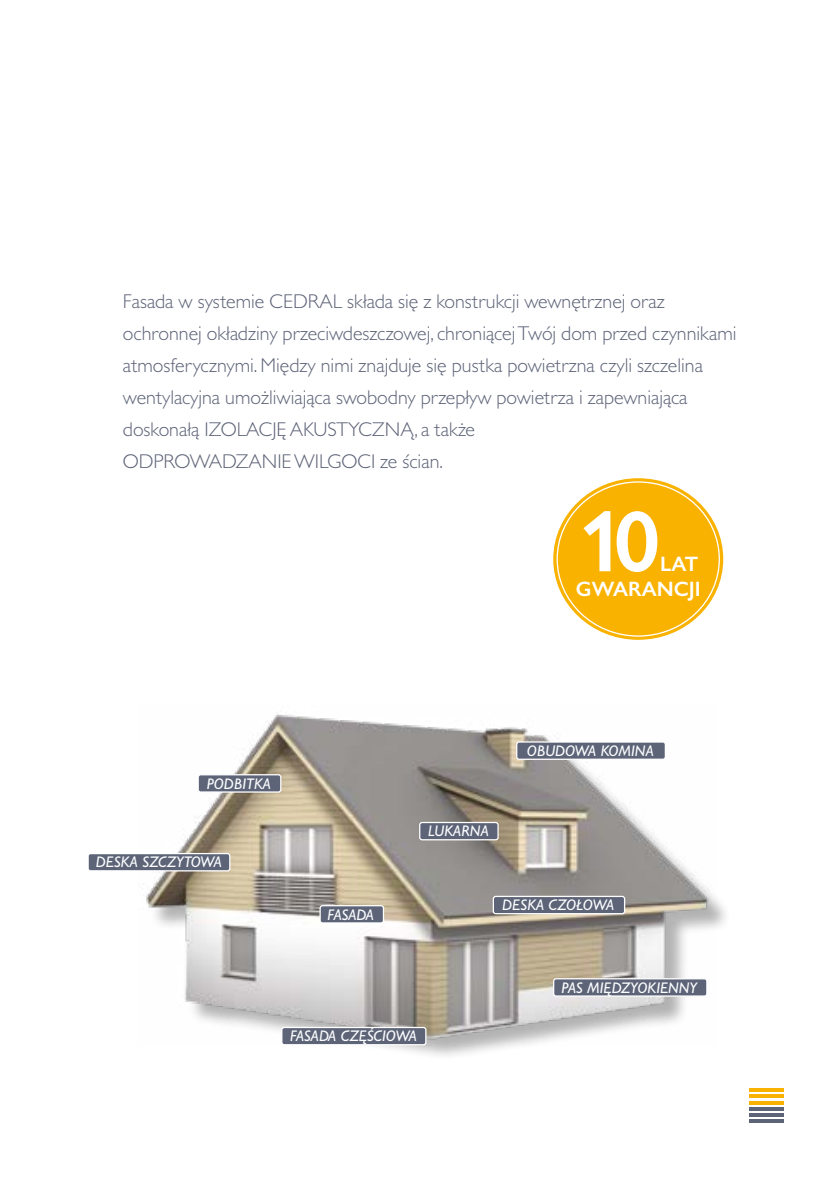
<style>
.page{position:relative;width:840px;height:1191px;background:#fff}
.page>*{position:absolute;margin:0;border:0;box-sizing:border-box;transform-origin:0 0}
.t1{font:600 87px "Gill Sans Nova";color:#fff}
.t2{font:600 20.8px/25px "Gill Sans Nova";color:#fff;text-align:right}
.t3{font:300 20px/32px "Gill Sans MT Pro";color:#5e6478}
.t4{font:italic 500 15.4px "Gill Sans MT Pro";letter-spacing:.005em;color:#fcfeff}
</style>
<div class="page">
<hr style="left:748px;top:1088px;width:34px;height:4px;background:#fab200">
<hr style="left:748px;top:1094px;width:34px;height:4px;background:#fab200">
<svg style="left:749px;top:1101px;width:33px;height:3px"></svg>
<hr style="left:748px;top:1107px;width:34px;height:3px;background:#5e6478">
<hr style="left:748px;top:1113px;width:34px;height:3px;background:#5e6478">
<hr style="left:748px;top:1119px;width:34px;height:4px;background:#5e6478">
<svg style="left:553px;top:478px;width:169px;height:162px;background:#fbc43f"></svg>
<div style="left:557px;top:482px;width:161px;height:154px;background:#fab200;border-radius:50%"></div>
<div style="left:149px;top:718px;width:582px;height:343px;background:#000;opacity:.3"></div>
<img style="left:146px;top:714px;width:570px;height:331px">
<div style="left:198px;top:774px;width:82px;height:18px;background:#5e6478;border-radius:2px"></div>
<div style="left:197px;top:774px;width:84px;height:18px;border:1px solid #fff;border-radius:2px"></div>
<div style="left:320px;top:905px;width:63px;height:18px;background:#5e6478;border-radius:2px"></div>
<div style="left:319px;top:905px;width:65px;height:18px;border:1px solid #fff;border-radius:2px"></div>
<div style="left:88px;top:853px;width:142px;height:18px;background:#5e6478;border-radius:2px"></div>
<div style="left:87px;top:853px;width:143px;height:18px;border:1px solid #fff;border-radius:2px"></div>
<div style="left:282px;top:1027px;width:143px;height:17px;background:#5e6478;border-radius:2px"></div>
<div style="left:281px;top:1026px;width:145px;height:19px;border:1px solid #fff;border-radius:2px"></div>
<div style="left:553px;top:978px;width:153px;height:18px;background:#5e6478;border-radius:2px"></div>
<div style="left:552px;top:978px;width:155px;height:18px;border:1px solid #fff;border-radius:2px"></div>
<div style="left:493px;top:896px;width:131px;height:17px;background:#5e6478;border-radius:2px"></div>
<div style="left:492px;top:895px;width:133px;height:19px;border:1px solid #fff;border-radius:2px"></div>
<div style="left:419px;top:822px;width:79px;height:17px;background:#5e6478;border-radius:2px"></div>
<div style="left:419px;top:822px;width:79px;height:18px;border:1px solid #fff;border-radius:2px"></div>
<div style="left:516px;top:742px;width:149px;height:17px;background:#5e6478;border-radius:2px"></div>
<div style="left:516px;top:741px;width:149px;height:19px;border:1px solid #fff;border-radius:2px"></div>
<p class="t3" style="left:123px;top:284px;width:615px">Fasada w systemie CEDRAL składa się z konstrukcji wewnętrznej oraz ochronnej okładziny przeciwdeszczowej, chroniącej Twój dom przed czynnikami atmosferycznymi. Między nimi znajduje się pustka powietrzna czyli szczelina wentylacyjna umożliwiająca swobodny przepływ powietrza i zapewniająca doskonałą IZOLACJĘ AKUSTYCZNĄ, a także<br>ODPROWADZANIE WILGOCI ze ścian.</p>
<h1 class="t1" style="left:578px;top:488px;width:83px">10</h1>
<p class="t2" style="left:575px;top:551px;width:126px">LAT<br>GWARANCJI</p>
<p class="t4" style="left:207px;top:774px;width:66px">PODBITKA</p>
<p class="t4" style="left:96px;top:853px;width:128px">DESKA SZCZYTOWA</p>
<p class="t4" style="left:327px;top:905px;width:48px">FASADA</p>
<p class="t4" style="left:526px;top:741px;width:128px">OBUDOWA KOMINA</p>
<p class="t4" style="left:428px;top:822px;width:62px">LUKARNA</p>
<p class="t4" style="left:502px;top:896px;width:113px">DESKA CZOŁOWA</p>
<p class="t4" style="left:290px;top:1027px;width:128px">FASADA CZĘŚCIOWA</p>
<p class="t4" style="left:561px;top:978px;width:137px">PAS MIĘDZYOKIENNY</p>
</div>
